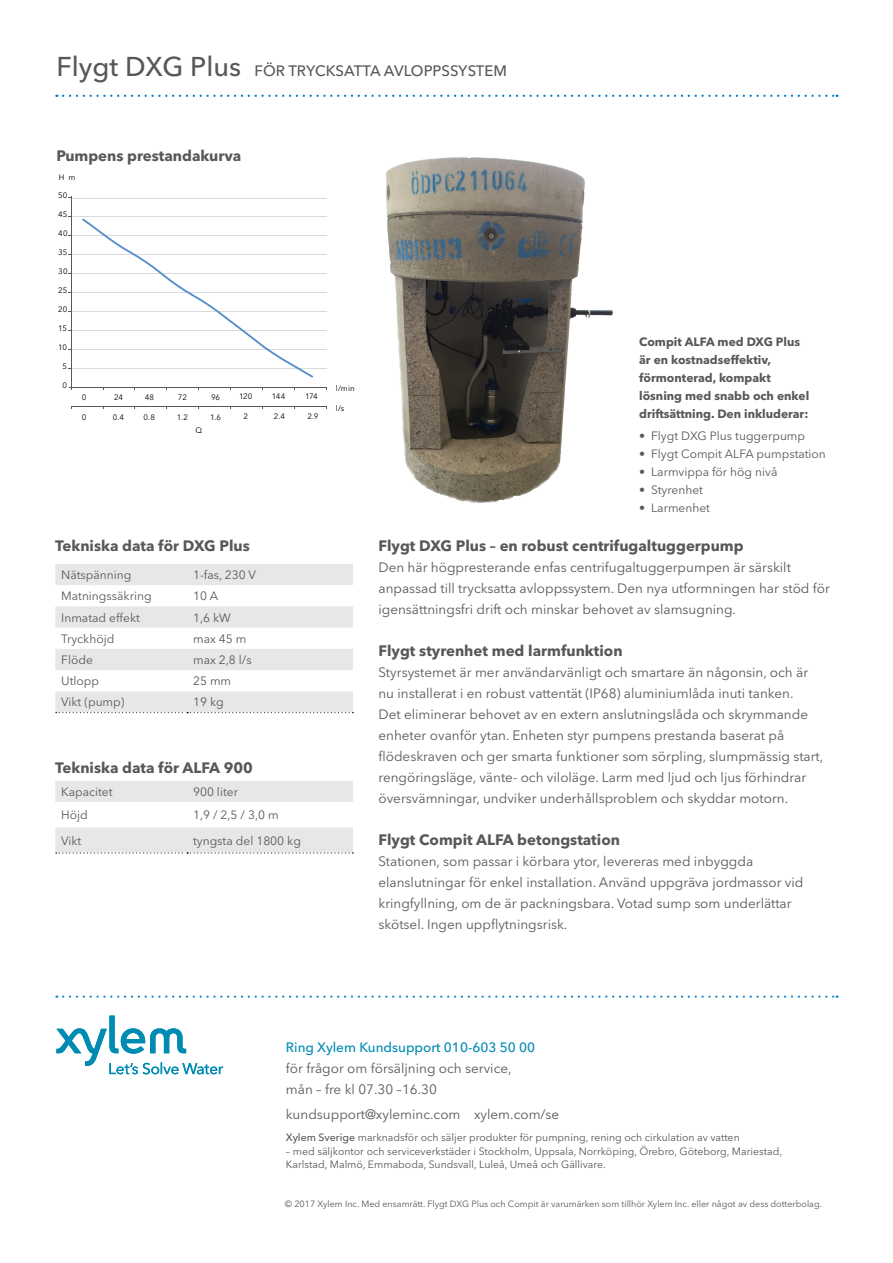
<style>
.page{position:relative;width:893px;height:1263px;background:#fff}
.page>*{position:absolute;margin:0;border:0;box-sizing:border-box;transform-origin:0 0}
.t1{font:500 27px "Avenir Next LT Pro";color:#57585a}
.t2{font:700 15px "Avenir Next LT Pro";color:#57585a}
.t3{font:500 15px "Avenir Next LT Pro";color:#57585a}
.t4{font:13.5px/21px "Avenir Next LT Pro";color:#57585a}
.t5{font:500 13.5px "Avenir Next LT Pro";color:#008bb3}
.t6{font:12px "Avenir Next LT Pro";color:#57585a}
.t7{font:700 12px/18px "Avenir Next LT Pro";color:#57585a}
.t8{font:10.5px/13.5px "Avenir Next LT Pro";color:#57585a}
.t9{font:9px "Avenir Next LT Pro";color:#57585a}
.t10{font:7.95px "Avenir Next LT Pro";letter-spacing:.005em;color:#000}
.s1{font-size:15px}
.s2{font-weight:500}
</style>
<div class="page">
<svg style="left:63px;top:95px;width:775px;height:2px"></svg>
<svg style="left:55px;top:564px;width:298px;height:149px"></svg>
<svg style="left:55px;top:781px;width:298px;height:72px"></svg>
<hr style="left:71px;top:198px;width:255px;height:1px;background:#d9dadc">
<hr style="left:71px;top:217px;width:255px;height:1px;background:#d9dadc">
<hr style="left:71px;top:236px;width:255px;height:1px;background:#d9dadc">
<hr style="left:71px;top:255px;width:255px;height:1px;background:#d9dadc">
<hr style="left:71px;top:274px;width:255px;height:1px;background:#d9dadc">
<hr style="left:71px;top:293px;width:255px;height:1px;background:#d9dadc">
<hr style="left:71px;top:312px;width:255px;height:1px;background:#d9dadc">
<hr style="left:71px;top:330px;width:255px;height:1px;background:#d9dadc">
<hr style="left:71px;top:349px;width:255px;height:1px;background:#d9dadc">
<hr style="left:71px;top:368px;width:255px;height:1px;background:#d9dadc">
<hr style="left:71px;top:196px;width:1px;height:192px;background:#57585a">
<hr style="left:71px;top:387px;width:255px;height:1px;background:#57585a">
<svg style="left:82px;top:218px;width:231px;height:160px"></svg>
<hr style="left:71px;top:407px;width:255px;height:1px;background:#57585a">
<svg style="left:63px;top:995px;width:775px;height:3px"></svg>
<svg style="left:56px;top:1015px;width:167px;height:59px"></svg>
<img style="left:386px;top:157px;width:227px;height:346px">
<h1 class="t1" style="left:56px;top:50px;width:209px">Flygt DXG Plus <span class="s1">för</span></h1>
<p class="t3" style="left:288px;top:61px;width:11px">trycksatta</p>
<p class="t3" style="left:384px;top:61px;width:4px">avloppssystem</p>
<p class="t2" style="left:56px;top:147px;width:186px">Pumpens prestandakurva</p>
<p class="t10" style="left:59px;top:172px;width:18px">H m</p>
<p class="t10" style="left:58px;top:190px;width:11px">50</p>
<p class="t10" style="left:58px;top:209px;width:11px">45</p>
<p class="t10" style="left:58px;top:228px;width:11px">40</p>
<p class="t10" style="left:58px;top:247px;width:11px">35</p>
<p class="t10" style="left:58px;top:266px;width:11px">30</p>
<p class="t10" style="left:58px;top:285px;width:11px">25</p>
<p class="t10" style="left:58px;top:304px;width:11px">20</p>
<p class="t10" style="left:58px;top:323px;width:10px">15</p>
<p class="t10" style="left:58px;top:342px;width:10px">10</p>
<p class="t10" style="left:62px;top:361px;width:6px">5</p>
<p class="t10" style="left:62px;top:380px;width:6px">0</p>
<p class="t10" style="left:82px;top:392px;width:6px">0</p>
<p class="t10" style="left:114px;top:392px;width:10px">24</p>
<p class="t10" style="left:145px;top:392px;width:11px">48</p>
<p class="t10" style="left:178px;top:392px;width:11px">72</p>
<p class="t10" style="left:211px;top:392px;width:11px">96</p>
<p class="t10" style="left:239px;top:392px;width:15px">120</p>
<p class="t10" style="left:272px;top:392px;width:15px">144</p>
<p class="t10" style="left:305px;top:392px;width:14px">174</p>
<p class="t10" style="left:82px;top:412px;width:6px">0</p>
<p class="t10" style="left:113px;top:412px;width:13px">0.4</p>
<p class="t10" style="left:144px;top:412px;width:13px">0.8</p>
<p class="t10" style="left:177px;top:412px;width:13px">1.2</p>
<p class="t10" style="left:210px;top:412px;width:13px">1.6</p>
<p class="t10" style="left:244px;top:412px;width:6px">2</p>
<p class="t10" style="left:274px;top:412px;width:13px">2.4</p>
<p class="t10" style="left:307px;top:412px;width:12px">2.9</p>
<p class="t10" style="left:196px;top:425px;width:8px">Q</p>
<p class="t10" style="left:336px;top:383px;width:20px">l/min</p>
<p class="t10" style="left:336px;top:403px;width:10px">l/s</p>
<p class="t2" style="left:55px;top:537px;width:196px">Tekniska data för DXG Plus</p>
<p class="t6" style="left:61px;top:568px;width:72px">Nätspänning</p>
<p class="t6" style="left:193px;top:568px;width:64px">1-fas, 230 V</p>
<p class="t6" style="left:61px;top:589px;width:92px">Matningssäkring</p>
<p class="t6" style="left:193px;top:589px;width:27px">10 A</p>
<p class="t6" style="left:61px;top:610px;width:80px">Inmatad effekt</p>
<p class="t6" style="left:193px;top:610px;width:39px">1,6 kW</p>
<p class="t6" style="left:61px;top:631px;width:55px">Tryckhöjd</p>
<p class="t6" style="left:193px;top:631px;width:55px">max 45 m</p>
<p class="t6" style="left:61px;top:653px;width:33px">Flöde</p>
<p class="t6" style="left:193px;top:653px;width:60px">max 2,8 l/s</p>
<p class="t6" style="left:61px;top:674px;width:39px">Utlopp</p>
<p class="t6" style="left:193px;top:674px;width:40px">25 mm</p>
<p class="t6" style="left:61px;top:695px;width:65px">Vikt (pump)</p>
<p class="t6" style="left:193px;top:695px;width:32px">19 kg</p>
<p class="t2" style="left:55px;top:758px;width:199px">Tekniska data för ALFA 900</p>
<p class="t6" style="left:61px;top:784px;width:53px">Kapacitet</p>
<p class="t6" style="left:193px;top:784px;width:46px">900 liter</p>
<p class="t6" style="left:61px;top:808px;width:28px">Höjd</p>
<p class="t6" style="left:193px;top:808px;width:87px">1,9 / 2,5 / 3,0 m</p>
<p class="t6" style="left:61px;top:833px;width:22px">Vikt</p>
<p class="t6" style="left:193px;top:833px;width:109px">tyngsta del 1800 kg</p>
<p class="t7" style="left:639px;top:333px;width:172px">Compit ALFA med DXG Plus är en kostnadseffektiv, förmonterad, kompakt lösning med snabb och enkel driftsättning. Den inkluderar:</p>
<p class="t6" style="left:639px;top:429px;width:168px">• Flygt DXG Plus tuggerpump</p>
<p class="t6" style="left:639px;top:447px;width:188px">• Flygt Compit ALFA pumpstation</p>
<p class="t6" style="left:639px;top:465px;width:140px">• Larmvippa för hög nivå</p>
<p class="t6" style="left:639px;top:483px;width:65px">• Styrenhet</p>
<p class="t6" style="left:639px;top:501px;width:72px">• Larmenhet</p>
<p class="t2" style="left:378px;top:537px;width:367px">Flygt DXG Plus – en robust centrifugaltuggerpump</p>
<p class="t4" style="left:378px;top:557px;width:453px">Den här högpresterande enfas centrifugaltuggerpumpen är särskilt anpassad till trycksatta avloppssystem. Den nya utformningen har stöd för igensättningsfri drift och minskar behovet av slamsugning.</p>
<p class="t2" style="left:378px;top:642px;width:246px">Flygt styrenhet med larmfunktion</p>
<p class="t4" style="left:378px;top:662px;width:446px">Styrsystemet är mer användarvänligt och smartare än någonsin, och är nu installerat i en robust vattentät (IP68) aluminiumlåda inuti tanken.<br>Det eliminerar behovet av en extern anslutningslåda och skrymmande enheter ovanför ytan. Enheten styr pumpens prestanda baserat på flödeskraven och ger smarta funktioner som sörpling, slumpmässig start, rengöringsläge, vänte- och viloläge. Larm med ljud och ljus förhindrar översvämningar, undviker underhållsproblem och skyddar motorn.</p>
<p class="t2" style="left:378px;top:831px;width:243px">Flygt Compit ALFA betongstation</p>
<p class="t4" style="left:378px;top:851px;width:426px">Stationen, som passar i körbara ytor, levereras med inbyggda elanslutningar för enkel installation. Använd uppgräva jordmassor vid kringfyllning, om de är packningsbara. Votad sump som underlättar skötsel. Ingen uppflytningsrisk.</p>
<p class="t5" style="left:286px;top:1039px;width:251px">Ring Xylem Kundsupport 010-603 50 00</p>
<p class="t4" style="left:286px;top:1058px;width:227px">för frågor om försäljning och service, mån – fre kl 07.30 –16.30</p>
<p class="t4" style="left:286px;top:1104px;width:275px">kundsupport@xyleminc.com xylem.com/se</p>
<p class="t8" style="left:286px;top:1131px;width:455px"><span class="s2">Xylem Sverige</span> marknadsför och säljer produkter för pumpning, rening och cirkulation av vatten</p>
<p class="t8" style="left:286px;top:1144px;width:498px">– med säljkontor och serviceverkstäder i Stockholm, Uppsala, Norrköping, Örebro, Göteborg, Mariestad,<br>Karlstad, Malmö, Emmaboda, Sundsvall, Luleå, Umeå och Gällivare.</p>
<p class="t9" style="left:285px;top:1199px;width:539px">© 2017 Xylem Inc. Med ensamrätt. Flygt DXG Plus och Compit är varumärken som tillhör Xylem Inc. eller något av dess dotterbolag.</p>
</div>
